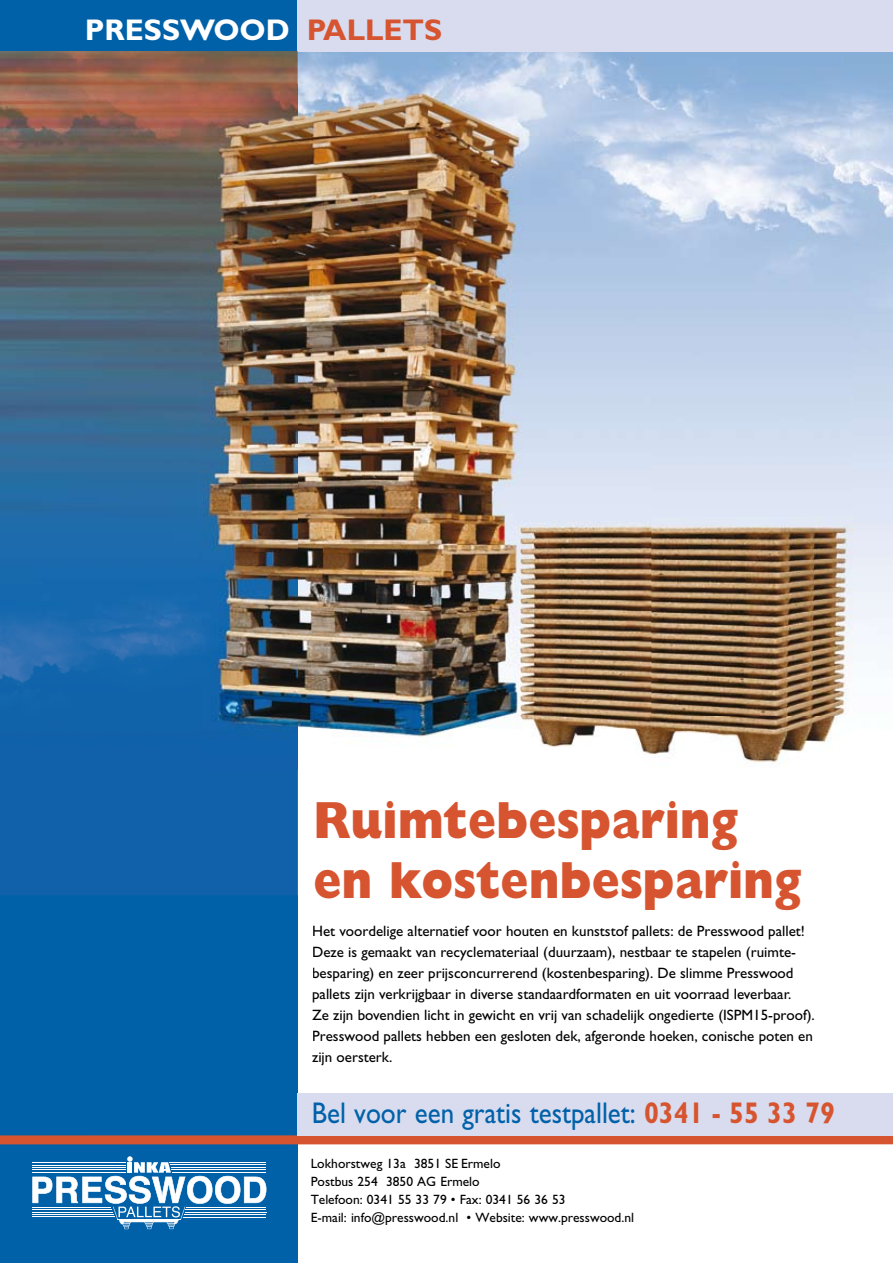
<style>
.page{position:relative;width:893px;height:1263px;background:#fff}
.page>*{position:absolute;margin:0;border:0;box-sizing:border-box;transform-origin:0 0}
.t1{font:800 52.5px/60px "Gill Sans";color:#d6542f;scale:.87 1}
.t2{font:30px "Gill Sans";color:#0061a9;scale:.9 1}
.t3{font:700 30px "Gill Sans";color:#fff}
.t4{font:15px/21px "Gill Sans";color:#000}
.t5{font:13.5px/18px "Gill Sans";color:#000}
.s1{color:#d6542f}
.s2{font-weight:700;color:#d6542f}
</style>
<div class="page">
<img style="left:844px;top:51px;width:49px;height:601px">
<img style="left:298px;top:51px;width:546px;height:33px">
<div style="left:0;top:0;width:298px;height:1263px;background:#0061a9"></div>
<img style="left:0;top:618px;width:298px;height:277px">
<div style="left:0;top:1135px;width:893px;height:9px;background:#d6542f"></div>
<svg style="left:32px;top:1156px;width:234px;height:73px"></svg>
<div style="left:298px;top:1093px;width:595px;height:42px;background:#d8dcee"></div>
<div style="left:298px;top:0;width:595px;height:51px;background:#d8dcee"></div>
<img style="left:0;top:51px;width:198px;height:567px">
<img style="left:198px;top:51px;width:100px;height:51px">
<img style="left:198px;top:102px;width:4px;height:516px">
<img style="left:202px;top:84px;width:651px;height:685px">
<h2 class="t3" style="left:85px;top:12px;width:359px">PRESSWOOD <span class="s1">PALLETS</span></h2>
<h1 class="t1" style="left:314px;top:791px;width:563px">Ruimtebesparing en kostenbesparing</h1>
<p class="t4" style="left:312px;top:921px;width:504px">Het voordelige alternatief voor houten en kunststof pallets: de Presswood pallet!<br>Deze is gemaakt van recyclemateriaal (duurzaam), nestbaar te stapelen (ruimte&shy;besparing) en zeer prijsconcurrerend (kostenbesparing). De slimme Presswood pallets zijn verkrijgbaar in diverse standaardformaten en uit voorraad leverbaar.<br>Ze zijn bovendien licht in gewicht en vrij van schadelijk ongedierte (ISPM15-proof).<br>Presswood pallets hebben een gesloten dek, afgeronde hoeken, conische poten en zijn oersterk.</p>
<h2 class="t2" style="left:312px;top:1095px;width:583px">Bel voor een gratis testpallet: <span class="s2">0341 - 55 33 79</span></h2>
<p class="t5" style="left:311px;top:1154px;width:325px">Lokhorstweg 13a 3851 SE Ermelo<br>Postbus 254 3850 AG Ermelo<br>Telefoon: 0341 55 33 79 • Fax: 0341 56 36 53<br>E-mail: info@presswood.nl • Website: www.presswood.nl</p>
</div>
